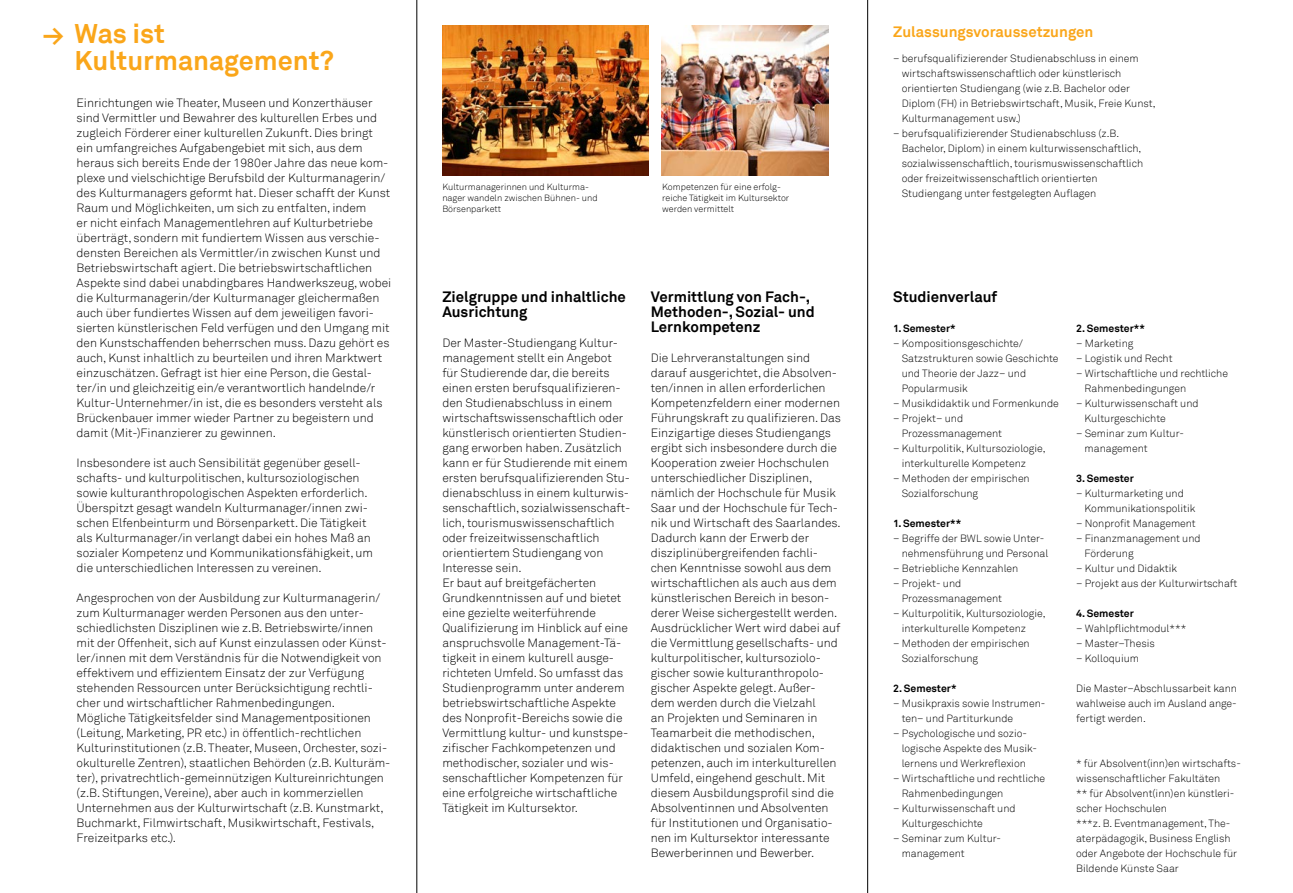
<style>
.page{position:relative;width:1293px;height:893px;background:#fff}
.page>*{position:absolute;margin:0;border:0;box-sizing:border-box;transform-origin:0 0}
.t1{font:700 27px/27px "Akkurat";color:#faa61a}
.t2{font:700 15px/15px "Akkurat";color:#000}
.t3{font:700 15px "Akkurat";color:#faa61a}
.t4{font:300 12px/15px "Akkurat";color:#000}
.t5{font:300 10.5px/15px "Akkurat";color:#000}
.t6{font:700 10.5px "Akkurat";color:#000}
.t7{font:300 9px/10.8px "Akkurat";color:#000}
</style>
<div class="page">
<img style="left:442px;top:26px;width:206px;height:150px">
<img style="left:662px;top:26px;width:166px;height:150px">
<hr style="left:416px;top:0;width:1px;height:893px;background:#000">
<hr style="left:867px;top:0;width:1px;height:893px;background:#000">
<h1 class="t1" style="left:74px;top:20px;width:261px;text-indent:-32px">≥ Was ist<br>Kulturmanagement?</h1>
<p class="t4" style="left:77px;top:96px;width:316px">Einrichtungen wie Theater, Museen und Konzerthäuser sind Vermittler und Bewahrer des kulturellen Erbes und zugleich Förderer einer kulturellen Zukunft. Dies bringt ein umfangreiches Aufgabengebiet mit sich, aus dem heraus sich bereits Ende der 1980er Jahre das neue kom&shy;plexe und vielschichtige Berufsbild der Kulturmanagerin/ des Kulturmanagers geformt hat. Dieser schafft der Kunst Raum und Möglichkeiten, um sich zu entfalten, indem<br>er nicht einfach Managementlehren auf Kulturbetriebe überträgt, sondern mit fundiertem Wissen aus verschie&shy;densten Bereichen als Vermittler/in zwischen Kunst und Betriebswirtschaft agiert. Die betriebswirtschaftlichen Aspekte sind dabei unabdingbares Handwerkszeug, wobei die Kulturmanagerin/der Kulturmanager gleichermaßen auch über fundiertes Wissen auf dem jeweiligen favori&shy;sierten künstlerischen Feld verfügen und den Umgang mit den Kunstschaffenden beherrschen muss. Dazu gehört es auch, Kunst inhaltlich zu beurteilen und ihren Marktwert einzuschätzen. Gefragt ist hier eine Person, die Gestal&shy;ter/in und gleichzeitig ein/e verantwortlich handelnde/r Kultur-Unternehmer/in ist, die es besonders versteht als Brückenbauer immer wieder Partner zu begeistern und damit (Mit-)Finanzierer zu gewinnen.</p>
<p class="t4" style="left:77px;top:456px;width:298px">Insbesondere ist auch Sensibilität gegenüber gesell&shy;schafts- und kulturpolitischen, kultursoziologischen sowie kulturanthropologischen Aspekten erforderlich.<br>Überspitzt gesagt wandeln Kulturmanager/innen zwi&shy;schen Elfenbeinturm und Börsenparkett. Die Tätigkeit als Kulturmanager/in verlangt dabei ein hohes Maß an sozialer Kompetenz und Kommunikationsfähigkeit, um die unterschiedlichen Interessen zu vereinen.</p>
<p class="t4" style="left:77px;top:591px;width:315px">Angesprochen von der Ausbildung zur Kulturmanagerin/ zum Kulturmanager werden Personen aus den unter&shy;schiedlichsten Disziplinen wie z.B. Betriebswirte/innen mit der Offenheit, sich auf Kunst einzulassen oder Künst&shy;ler/innen mit dem Verständnis für die Notwendigkeit von effektivem und effizientem Einsatz der zur Verfügung stehenden Ressourcen unter Berücksichtigung rechtli&shy;cher und wirtschaftlicher Rahmenbedingungen.<br>Mögliche Tätigkeitsfelder sind Managementpositionen (Leitung, Marketing, PR etc.) in öffentlich-rechtlichen Kulturinstitutionen (z.B. Theater, Museen, Orchester, sozi&shy;okulturelle Zentren), staatlichen Behörden (z.B. Kulturäm&shy;ter), privatrechtlich-gemeinnützigen Kultureinrichtungen (z.B. Stiftungen, Vereine), aber auch in kommerziellen Unternehmen aus der Kulturwirtschaft (z.B. Kunstmarkt, Buchmarkt, Filmwirtschaft, Musikwirtschaft, Festivals, Freizeitparks etc.).</p>
<p class="t7" style="left:442px;top:182px;width:157px">Kulturmanagerinnen und Kulturma&shy;nager wandeln zwischen Bühnen- und<br>Börsenparkett</p>
<p class="t7" style="left:662px;top:182px;width:129px">Kompetenzen für eine erfolg&shy;reiche Tätigkeit im Kultursektor werden vermittelt</p>
<p class="t2" style="left:442px;top:289px;width:185px">Zielgruppe und inhaltliche<br>Ausrichtung</p>
<p class="t4" style="left:442px;top:336px;width:190px">Der Master-Studiengang Kultur&shy;management stellt ein Angebot für Studierende dar, die bereits einen ersten berufsqualifizieren&shy;den Studienabschluss in einem wirtschaftswissenschaftlich oder künstlerisch orientierten Studien&shy;gang erworben haben. Zusätzlich kann er für Studierende mit einem ersten berufsqualifizierenden Stu&shy;dienabschluss in einem kulturwis&shy;senschaftlich, sozialwissenschaft&shy;lich, tourismuswissenschaftlich oder freizeitwissenschaftlich orientiertem Studiengang von Interesse sein.<br>Er baut auf breitgefächerten Grundkenntnissen auf und bietet eine gezielte weiterführende Qualifizierung im Hinblick auf eine anspruchsvolle Management-Tä&shy;tigkeit in einem kulturell ausge&shy;richteten Umfeld. So umfasst das Studienprogramm unter anderem betriebswirtschaftliche Aspekte des Nonprofit-Bereichs sowie die Vermittlung kultur- und kunstspe&shy;zifischer Fachkompetenzen und methodischer, sozialer und wis&shy;senschaftlicher Kompetenzen für eine erfolgreiche wirtschaftliche Tätigkeit im Kultursektor.</p>
<p class="t2" style="left:651px;top:289px;width:166px">Vermittlung von Fach-,<br>Methoden-, Sozial- und<br>Lernkompetenz</p>
<p class="t4" style="left:651px;top:351px;width:192px">Die Lehrveranstaltungen sind darauf ausgerichtet, die Absolven&shy;ten/innen in allen erforderlichen Kompetenzfeldern einer modernen Führungskraft zu qualifizieren. Das Einzigartige dieses Studiengangs ergibt sich insbesondere durch die Kooperation zweier Hochschulen unterschiedlicher Disziplinen, nämlich der Hochschule für Musik Saar und der Hochschule für Tech&shy;nik und Wirtschaft des Saarlandes.<br>Dadurch kann der Erwerb der disziplinübergreifenden fachli&shy;chen Kenntnisse sowohl aus dem wirtschaftlichen als auch aus dem künstlerischen Bereich in beson&shy;derer Weise sichergestellt werden.<br>Ausdrücklicher Wert wird dabei auf die Vermittlung gesellschafts- und kulturpolitischer, kultursoziolo&shy;gischer sowie kulturanthropolo&shy;gischer Aspekte gelegt. Außer&shy;dem werden durch die Vielzahl<br>an Projekten und Seminaren in Teamarbeit die methodischen, didaktischen und sozialen Kom&shy;petenzen, auch im interkulturellen Umfeld, eingehend geschult. Mit diesem Ausbildungsprofil sind die Absolventinnen und Absolventen für Institutionen und Organisatio&shy;nen im Kultursektor interessante Bewerberinnen und Bewerber.</p>
<p class="t3" style="left:893px;top:22px;width:202px">Zulassungsvoraussetzungen</p>
<p class="t5" style="left:901px;top:51px;width:256px;text-indent:-9px">– berufsqualifizierender Studienabschluss in einem wirtschaftswissenschaftlich oder künstlerisch orientierten Studiengang (wie z.B. Bachelor oder Diplom (FH) in Betriebswirtschaft, Musik, Freie Kunst, Kulturmanagement usw.)</p>
<p class="t5" style="left:901px;top:126px;width:243px;text-indent:-9px">– berufsqualifizierender Studienabschluss (z.B.<br>Bachelor, Diplom) in einem kulturwissenschaftlich, sozialwissenschaftlich, tourismuswissenschaftlich oder freizeitwissenschaftlich orientierten Studiengang unter festgelegten Auflagen</p>
<p class="t2" style="left:893px;top:289px;width:106px">Studienverlauf</p>
<p class="t6" style="left:893px;top:322px;width:64px">1. Semester*</p>
<p class="t5" style="left:901px;top:336px;width:158px;text-indent:-9px">– Kompositionsgeschichte/<br>Satzstrukturen sowie Geschichte und Theorie der Jazz– und<br>Popularmusik</p>
<p class="t5" style="left:893px;top:396px;width:167px">– Musikdidaktik und Formenkunde</p>
<p class="t5" style="left:901px;top:411px;width:102px;text-indent:-9px">– Projekt– und<br>Prozessmanagement</p>
<p class="t5" style="left:901px;top:441px;width:145px;text-indent:-9px">– Kulturpolitik, Kultursoziologie, interkulturelle Kompetenz</p>
<p class="t5" style="left:901px;top:471px;width:130px;text-indent:-9px">– Methoden der empirischen<br>Sozialforschung</p>
<p class="t6" style="left:893px;top:517px;width:70px">1. Semester**</p>
<p class="t5" style="left:901px;top:531px;width:148px;text-indent:-9px">– Begriffe der BWL sowie Unter&shy;nehmensführung und Personal</p>
<p class="t5" style="left:893px;top:561px;width:127px">– Betriebliche Kennzahlen</p>
<p class="t5" style="left:901px;top:576px;width:102px;text-indent:-9px">– Projekt- und<br>Prozessmanagement</p>
<p class="t5" style="left:901px;top:606px;width:145px;text-indent:-9px">– Kulturpolitik, Kultursoziologie, interkulturelle Kompetenz</p>
<p class="t5" style="left:901px;top:636px;width:130px;text-indent:-9px">– Methoden der empirischen<br>Sozialforschung</p>
<p class="t6" style="left:893px;top:682px;width:65px">2. Semester*</p>
<p class="t5" style="left:901px;top:696px;width:145px;text-indent:-9px">– Musikpraxis sowie Instrumen&shy;ten– und Partiturkunde</p>
<p class="t5" style="left:901px;top:726px;width:137px;text-indent:-9px">– Psychologische und sozio&shy;logische Aspekte des Musik&shy;lernens und Werkreflexion</p>
<p class="t5" style="left:901px;top:771px;width:145px;text-indent:-9px">– Wirtschaftliche und rechtliche<br>Rahmenbedingungen</p>
<p class="t5" style="left:901px;top:801px;width:115px;text-indent:-9px">– Kulturwissenschaft und<br>Kulturgeschichte</p>
<p class="t5" style="left:901px;top:831px;width:101px;text-indent:-9px">– Seminar zum Kultur&shy;management</p>
<p class="t6" style="left:1076px;top:322px;width:70px">2. Semester**</p>
<p class="t5" style="left:1076px;top:336px;width:59px">– Marketing</p>
<p class="t5" style="left:1076px;top:351px;width:98px">– Logistik und Recht</p>
<p class="t5" style="left:1084px;top:366px;width:145px;text-indent:-9px">– Wirtschaftliche und rechtliche<br>Rahmenbedingungen</p>
<p class="t5" style="left:1084px;top:396px;width:115px;text-indent:-9px">– Kulturwissenschaft und<br>Kulturgeschichte</p>
<p class="t5" style="left:1084px;top:426px;width:101px;text-indent:-9px">– Seminar zum Kultur&shy;management</p>
<p class="t6" style="left:1076px;top:472px;width:59px">3. Semester</p>
<p class="t5" style="left:1084px;top:486px;width:112px;text-indent:-9px">– Kulturmarketing und<br>Kommunikationspolitik</p>
<p class="t5" style="left:1076px;top:516px;width:121px">– Nonprofit Management</p>
<p class="t5" style="left:1084px;top:531px;width:118px;text-indent:-9px">– Finanzmanagement und<br>Förderung</p>
<p class="t5" style="left:1076px;top:561px;width:102px">– Kultur und Didaktik</p>
<p class="t5" style="left:1076px;top:576px;width:163px">– Projekt aus der Kulturwirtschaft</p>
<p class="t6" style="left:1076px;top:607px;width:59px">4. Semester</p>
<p class="t5" style="left:1076px;top:621px;width:112px">– Wahlpflichtmodul***</p>
<p class="t5" style="left:1076px;top:636px;width:80px">– Master–Thesis</p>
<p class="t5" style="left:1076px;top:651px;width:64px">– Kolloquium</p>
<p class="t5" style="left:1076px;top:681px;width:162px;text-align:justify">Die Master–Abschlussarbeit kann wahlweise auch im Ausland ange&shy;fertigt werden.</p>
<p class="t5" style="left:1076px;top:756px;width:166px">* für Absolvent(inn)en wirtschafts&shy;wissenschaftlicher Fakultäten<br>** für Absolvent(inn)en künstleri&shy;scher Hochschulen<br>***z. B. Eventmanagement, The&shy;aterpädagogik, Business English oder Angebote der Hochschule für<br>Bildende Künste Saar</p>
</div>
